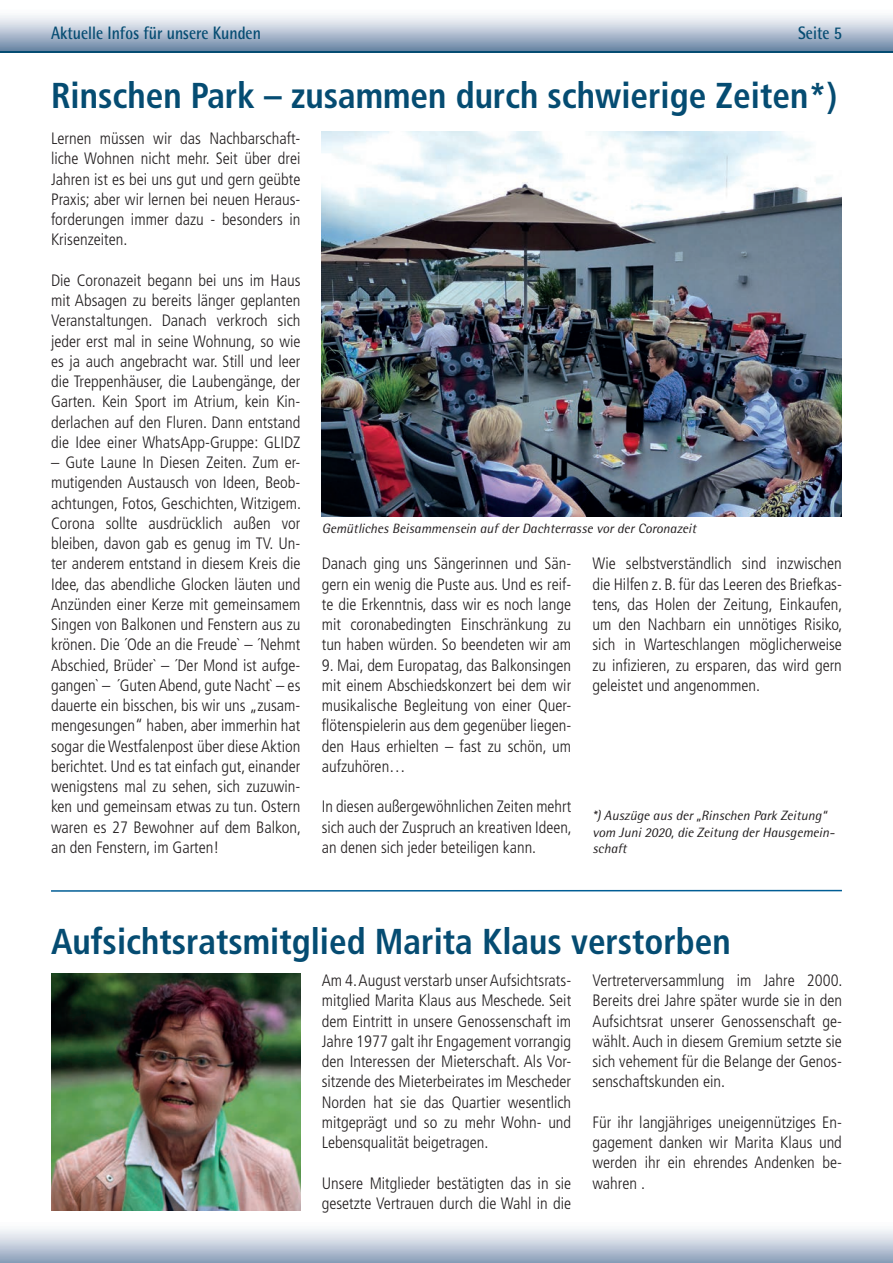
<style>
.page{position:relative;width:893px;height:1263px;background:#fff}
.page>*{position:absolute;margin:0;border:0;box-sizing:border-box;transform-origin:0 0}
.t1{font:700 condensed 36px "Frutiger";color:#054c72}
.t2{font:700 18px "Rotis Semi Sans";color:#054c72;scale:.85 1}
.t3{font:300 condensed 16.5px/20.2px "Frutiger";color:#231f20;text-align:justify}
.t4{font:italic 13.5px/16.2px "Rotis Semi Sans";color:#231f20}
</style>
<div class="page">
<div style="left:0;top:1219px;width:893px;height:44px;background:linear-gradient(to bottom,#fff,#92a4be)"></div>
<div style="left:0;top:7px;width:893px;height:44px;background:linear-gradient(to bottom,#fff,#738cab)"></div>
<hr style="left:0;top:51px;width:893px;height:2px;background:#054c72">
<img style="left:322px;top:132px;width:520px;height:385px">
<hr style="left:51px;top:890px;width:791px;height:2px;background:#005d95">
<img style="left:51px;top:974px;width:249px;height:237px">
<p class="t2" style="left:51px;top:22px;width:248px">Aktuelle Infos für unsere Kunden</p>
<p class="t2" style="left:798px;top:22px;width:53px">Seite 5</p>
<h1 class="t1" style="left:51px;top:74px;width:788px">Rinschen Park – zusammen durch schwierige Zeiten*)</h1>
<p class="t3" style="left:51px;top:129px;width:251px">Lernen müssen wir das Nachbarschaft&shy;liche Wohnen nicht mehr. Seit über drei Jahren ist es bei uns gut und gern geübte Praxis; aber wir lernen bei neuen Heraus&shy;forderungen immer dazu - besonders in Krisenzeiten.</p>
<p class="t3" style="left:51px;top:270px;width:251px">Die Coronazeit begann bei uns im Haus mit Absagen zu bereits länger geplanten Veranstaltungen. Danach verkroch sich jeder erst mal in seine Wohnung, so wie es ja auch angebracht war. Still und leer die Treppenhäuser, die Laubengänge, der Garten. Kein Sport im Atrium, kein Kin&shy;derlachen auf den Fluren. Dann entstand die Idee einer WhatsApp-Gruppe: GLIDZ</p>
<p class="t3" style="left:51px;top:453px;width:252px">– Gute Laune In Diesen Zeiten. Zum er&shy;mutigenden Austausch von Ideen, Beob&shy;achtungen, Fotos, Geschichten, Witzigem.<br>Corona sollte ausdrücklich außen vor bleiben, davon gab es genug im TV. Un&shy;ter anderem entstand in diesem Kreis die Idee, das abendliche Glocken läuten und Anzünden einer Kerze mit gemeinsamem Singen von Balkonen und Fenstern aus zu krönen. Die ´Ode an die Freude` – ´Nehmt Abschied, Brüder` – ´Der Mond ist aufge&shy;gangen` – ´Guten Abend, gute Nacht` – es dauerte ein bisschen, bis wir uns „zusam&shy;mengesungen“ haben, aber immerhin hat sogar die Westfalenpost über diese Aktion berichtet. Und es tat einfach gut, einander wenigstens mal zu sehen, sich zuzuwin&shy;ken und gemeinsam etwas zu tun. Ostern waren es 27 Bewohner auf dem Balkon, an den Fenstern, im Garten!</p>
<p class="t4" style="left:322px;top:520px;width:376px">Gemütliches Beisammensein auf der Dachterrasse vor der Coronazeit</p>
<p class="t3" style="left:322px;top:554px;width:251px">Danach ging uns Sängerinnen und Sän&shy;gern ein wenig die Puste aus. Und es reif&shy;te die Erkenntnis, dass wir es noch lange mit coronabedingten Einschränkung zu tun haben würden. So beendeten wir am</p>
<p class="t3" style="left:322px;top:655px;width:251px">9. Mai, dem Europatag, das Balkonsingen mit einem Abschiedskonzert bei dem wir musikalische Begleitung von einer Quer&shy;flötenspielerin aus dem gegenüber liegen&shy;den Haus erhielten – fast zu schön, um aufzuhören…</p>
<p class="t3" style="left:322px;top:797px;width:252px">In diesen außergewöhnlichen Zeiten mehrt sich auch der Zuspruch an kreativen Ideen, an denen sich jeder beteiligen kann.</p>
<p class="t3" style="left:592px;top:554px;width:252px">Wie selbstverständlich sind inzwischen die Hilfen z. B. für das Leeren des Briefkas&shy;tens, das Holen der Zeitung, Einkaufen, um den Nachbarn ein unnötiges Risiko, sich in Warteschlangen möglicherweise zu infizieren, zu ersparen, das wird gern geleistet und angenommen.</p>
<p class="t4" style="left:592px;top:807px;width:244px">*) Auszüge aus der „Rinschen Park Zeitung“ vom Juni 2020, die Zeitung der Hausgemein&shy;schaft</p>
<h1 class="t1" style="left:51px;top:920px;width:681px">Aufsichtsratsmitglied Marita Klaus verstorben</h1>
<p class="t3" style="left:592px;top:970px;width:252px">Vertreterversammlung im Jahre 2000.<br>Bereits drei Jahre später wurde sie in den Aufsichtsrat unserer Genossenschaft ge&shy;wählt. Auch in diesem Gremium setzte sie sich vehement für die Belange der Genos&shy;senschaftskunden ein.</p>
<p class="t3" style="left:592px;top:1112px;width:251px">Für ihr langjähriges uneigennütziges En&shy;gagement danken wir Marita Klaus und werden ihr ein ehrendes Andenken be&shy;wahren .</p>
<p class="t3" style="left:322px;top:970px;width:251px">Am 4. August verstarb unser Aufsichtsrats&shy;mitglied Marita Klaus aus Meschede. Seit dem Eintritt in unsere Genossenschaft im Jahre 1977 galt ihr Engagement vorrangig den Interessen der Mieterschaft. Als Vor&shy;sitzende des Mieterbeirates im Mescheder Norden hat sie das Quartier wesentlich mitgeprägt und so zu mehr Wohn- und Lebensqualität beigetragen.</p>
<p class="t3" style="left:322px;top:1173px;width:251px">Unsere Mitglieder bestätigten das in sie gesetzte Vertrauen durch die Wahl in die</p>
</div>
